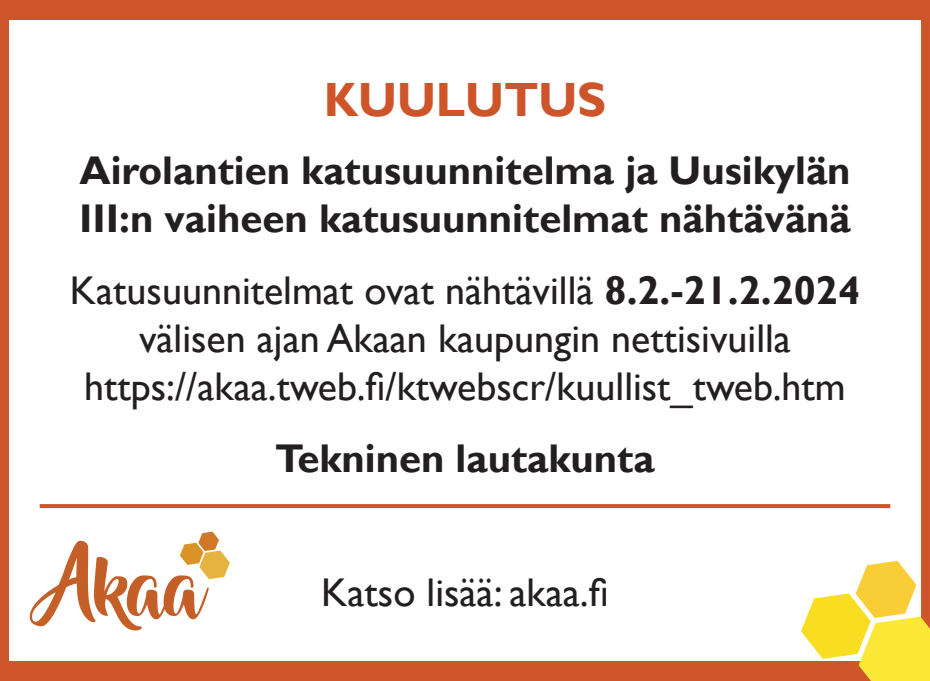
<style>
.page{position:relative;width:930px;height:681px;background:#fff}
.page>*{position:absolute;margin:0;border:0;box-sizing:border-box;transform-origin:0 0}
.t1{font:700 48px "Gill Sans";letter-spacing:-.01em;color:#ce552a}
.t2{font:40px/48px "Gill Sans";color:#231f20;text-align:center}
.t3{font:700 40px/48px "Gill Sans";color:#231f20}
.s1{font-weight:700}
</style>
<div class="page">
<svg style="left:30px;top:531px;width:200px;height:99px"></svg>
<div style="left:0;top:0;width:930px;height:20px;background:#ce552a"></div>
<div style="left:0;top:661px;width:930px;height:19px;background:#ce552a"></div>
<svg style="left:40px;top:504px;width:850px;height:4px;background:#cf592f"></svg>
<div style="left:0;top:0;width:8px;height:680px;background:#ce552a"></div>
<div style="left:922px;top:0;width:8px;height:680px;background:#ce552a"></div>
<svg style="left:801px;top:560px;width:129px;height:120px"></svg>
<p class="t1" style="left:324px;top:71px;width:284px">KUULUTUS</p>
<p class="t3" style="left:79px;top:148px;width:773px">Airolantien katusuunnitelma ja Uusikylän<br>III:n vaiheen katusuunnitelmat nähtävänä</p>
<p class="t2" style="left:70px;top:267px;width:791px">Katusuunnitelmat ovat nähtävillä <span class="s1">8.2.-21.2.2024 </span>välisen ajan Akaan kaupungin nettisivuilla https://akaa.tweb.fi/ktwebscr/kuullist_tweb.htm</p>
<p class="t3" style="left:275px;top:436px;width:381px">Tekninen lautakunta</p>
<p class="t2" style="left:321px;top:569px;width:289px">Katso lisää: akaa.fi</p>
</div>
